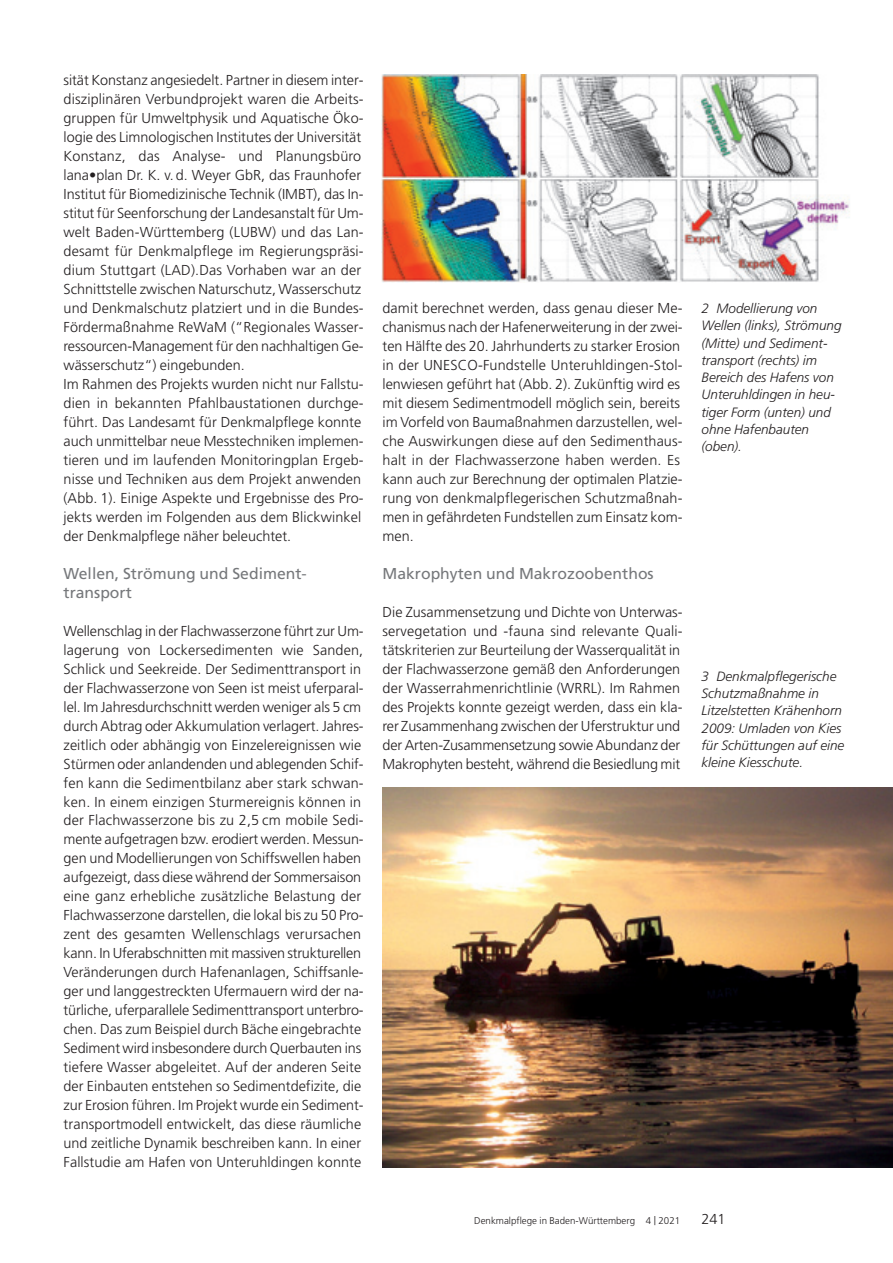
<style>
.page{position:relative;width:893px;height:1263px;background:#fff}
.page>*{position:absolute;margin:0;border:0;box-sizing:border-box;transform-origin:0 0}
.t1{font:15.75px/19px "Frutiger";color:#76787b}
.t2{font:300 14.4px/19px "Frutiger";color:#231f20}
.t3{font:italic 300 13.5px/17.2px "Frutiger";color:#231f20}
.t4{font:300 9.75px "Frutiger";color:#231f20}
.s1{font-size:12px}
</style>
<div class="page">
<img style="left:381px;top:74px;width:469px;height:209px">
<img style="left:382px;top:788px;width:510px;height:379px">
<p class="t2" style="left:64px;top:72px;width:302px">sität Konstanz angesiedelt. Partner in diesem inter&shy;disziplinären Verbundprojekt waren die Arbeits&shy;gruppen für Umweltphysik und Aquatische Öko&shy;logie des Limnologischen Institutes der Universität Konstanz, das Analyse- und Planungsbüro lana•plan Dr. K. v. d. Weyer GbR, das Fraunhofer Institut für Biomedizinische Technik (IMBT), das In&shy;stitut für Seenforschung der Landesanstalt für Um&shy;welt Baden-Württemberg (LUBW) und das Lan&shy;desamt für Denkmalpflege im Regierungspräsi&shy;dium Stuttgart (LAD).Das Vorhaben war an der Schnittstelle zwischen Naturschutz, Wasserschutz und Denkmalschutz platziert und in die Bundes-Fördermaßnahme ReWaM (“Regionales Wasser&shy;ressourcen-Management für den nachhaltigen Ge&shy;wässerschutz“) eingebunden.<br>Im Rahmen des Projekts wurden nicht nur Fallstu&shy;dien in bekannten Pfahlbaustationen durchge&shy;führt. Das Landesamt für Denkmalpflege konnte auch unmittelbar neue Messtechniken implemen&shy;tieren und im laufenden Monitoringplan Ergeb&shy;nisse und Techniken aus dem Projekt anwenden (Abb. 1). Einige Aspekte und Ergebnisse des Pro&shy;jekts werden im Folgenden aus dem Blickwinkel der Denkmalpflege näher beleuchtet.</p>
<p class="t1" style="left:64px;top:565px;width:245px">Wellen, Strömung und Sediment&shy;trans port</p>
<p class="t2" style="left:64px;top:622px;width:302px">Wellenschlag in der Flachwasserzone führt zur Um&shy;lagerung von Lockersedimenten wie Sanden, Schlick und Seekreide. Der Sedimenttransport in der Flachwasserzone von Seen ist meist uferparal&shy;lel. Im Jahresdurchschnitt werden weniger als 5 cm durch Abtrag oder Akkumulation verlagert. Jahres - zeitlich oder abhängig von Einzelereignissen wie Stürmen oder anlandenden und ablegenden Schif&shy;fen kann die Sedimentbilanz aber stark schwan&shy;ken. In einem einzigen Sturmereignis können in der Flachwasserzone bis zu 2,5 cm mobile Sedi&shy;mente aufgetragen bzw. erodiert werden. Messun - gen und Modellierungen von Schiffswellen haben aufgezeigt, dass diese während der Sommersaison eine ganz erhebliche zusätzliche Belastung der Flachwasserzone darstellen, die lokal bis zu 50 Pro&shy;zent des gesamten Wellenschlags verursachen kann. In Uferabschnitten mit massiven strukturellen Veränderungen durch Hafenanlagen, Schiffsanle&shy;ger und langgestreckten Ufermauern wird der na&shy;türliche, uferparallele Sedimenttransport unterbro - chen. Das zum Beispiel durch Bäche eingebrachte Sediment wird insbesondere durch Querbauten ins tiefere Wasser abgeleitet. Auf der anderen Seite der Einbauten entstehen so Sedimentdefizite, die zur Erosion führen. Im Projekt wurde ein Sediment - transportmodell entwickelt, das diese räumliche und zeitliche Dynamik beschreiben kann. In einer Fallstudie am Hafen von Unteruhldingen konnte</p>
<p class="t2" style="left:382px;top:300px;width:302px">damit berechnet werden, dass genau dieser Me&shy;chanismus nach der Hafenerweiterung in der zwei&shy;ten Hälfte des 20. Jahrhunderts zu starker Erosion in der UNESCO-Fundstelle Unteruhldingen-Stol&shy;lenwiesen geführt hat (Abb. 2). Zukünftig wird es mit diesem Sedimentmodell möglich sein, bereits im Vorfeld von Baumaßnahmen darzustellen, wel&shy;che Auswirkungen diese auf den Sedimenthaus&shy;halt in der Flachwasserzone haben werden. Es kann auch zur Berechnung der optimalen Platzie&shy;rung von denkmalpflegerischen Schutzmaßnah&shy;men in gefährdeten Fundstellen zum Einsatz kom&shy;men.</p>
<p class="t1" style="left:382px;top:565px;width:273px">Makrophyten und Makrozoobenthos</p>
<p class="t2" style="left:382px;top:603px;width:302px">Die Zusammensetzung und Dichte von Unterwas&shy;servegetation und -fauna sind relevante Quali&shy;tätskriterien zur Beurteilung der Wasserqualität in der Flachwasserzone gemäß den Anforderungen der Wasserrahmenrichtlinie (WRRL). Im Rahmen des Projekts konnte gezeigt werden, dass ein kla&shy;rer Zusammenhang zwischen der Uferstruktur und der Arten-Zusammensetzung sowie Abundanz der Makrophyten besteht, während die Besiedlung mit</p>
<p class="t3" style="left:701px;top:301px;width:141px">2 Modellierung von<br>Wellen (links), Strömung (Mitte) und Sediment&shy;transport (rechts) im<br>Bereich des Hafens von<br>Unteruhldingen in heu - tiger Form (unten) und ohne Hafenbauten (oben).</p>
<p class="t3" style="left:701px;top:669px;width:144px">3 Denkmalpflegerische<br>Schutzmaßnahme in<br>Litzelstetten Krähenhorn<br>2009: Umladen von Kies für Schüttungen auf eine kleine Kiesschute.</p>
<p class="t4" style="left:474px;top:1217px;width:207px">Denkmalpflege in Baden-Württemberg 4 <span class="s1">|</span> 2021</p>
<p class="t2" style="left:701px;top:1211px;width:26px">241</p>
</div>
